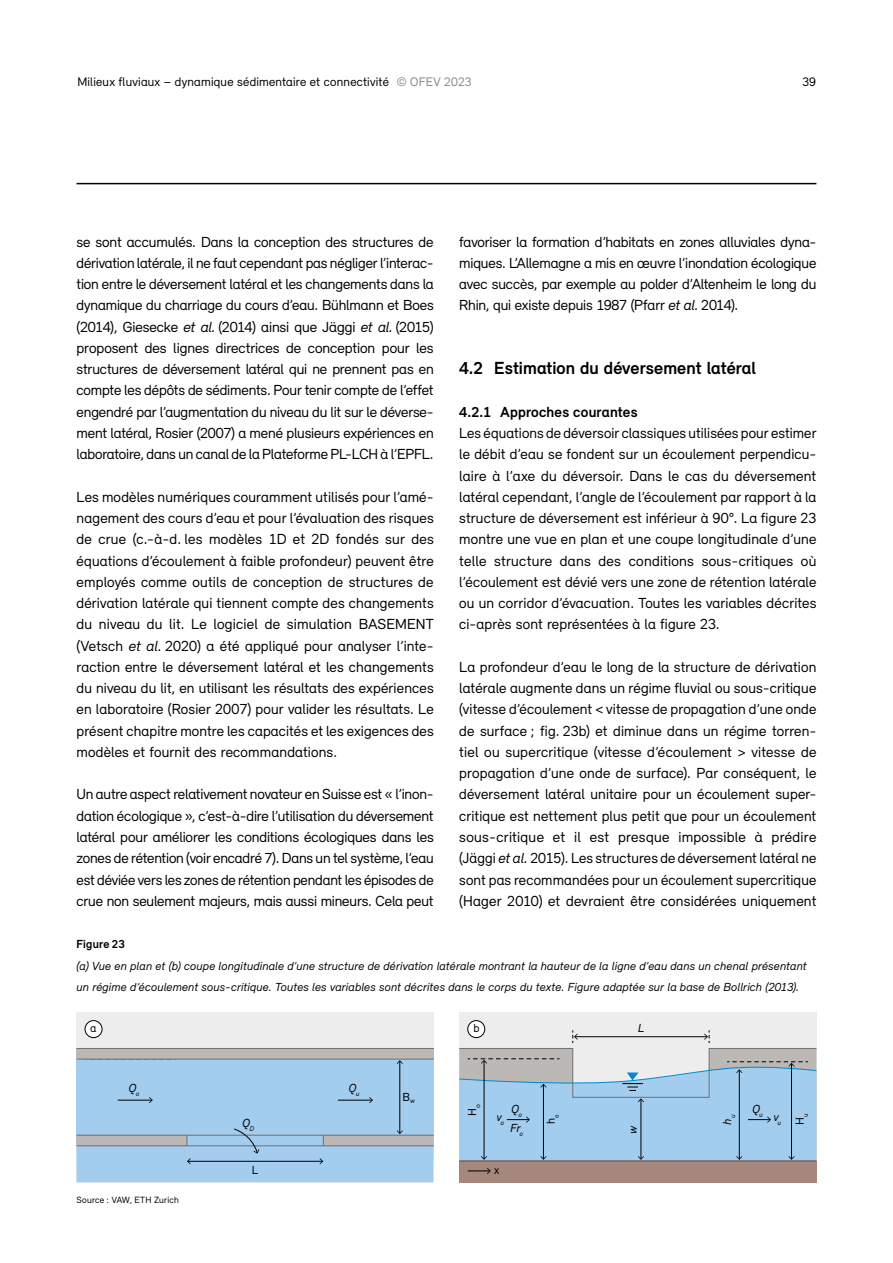
<style>
.page{position:relative;width:893px;height:1263px;background:#fff}
.page>*{position:absolute;margin:0;border:0;box-sizing:border-box;transform-origin:0 0}
._07_Titel_nr{font:700 18px "Relevant";letter-spacing:.005em;color:#000}
._07_Grundtext{font:15px/21.3px "Relevant";letter-spacing:-.005em;color:#000;text-align:justify}
._07_Untertitel_nr_St{font:700 15px "Relevant";letter-spacing:.015em;color:#000}
.t1{font:12.75px "Relevant";letter-spacing:.015em;color:#000}
._08_Legende_Text{font:italic 12px/21.3px "Relevant";letter-spacing:.015em;color:#000}
.t2{font:12px "Relevant";color:#000}
._08_Legende_Titel{font:700 12px "Relevant";letter-spacing:.02em;color:#000}
._08_Quelle{font:9.3px "Relevant";letter-spacing:.025em;color:#000}
.s1{color:#878787}
.s2{font-style:italic}
</style>
<div class="page">
<hr style="left:77px;top:183px;width:739px;height:1px;background:#000">
<div style="left:459px;top:1012px;width:357px;height:170px;background:#ededed"></div>
<div style="left:459px;top:1161px;width:357px;height:21px;background:#a5877b"></div>
<div style="left:468px;top:1020px;width:17px;height:17px;background:#fff;border-radius:50%"></div>
<div style="left:468px;top:1020px;width:17px;height:18px;border:1px solid #000;border-radius:50%"></div>
<svg style="left:468px;top:1168px;width:23px;height:6px"></svg>
<svg style="left:459px;top:1030px;width:357px;height:131px"></svg>
<div style="left:77px;top:1012px;width:357px;height:170px;background:#ededed"></div>
<div style="left:77px;top:1059px;width:357px;height:87px;background:#a3cdef"></div>
<div style="left:85px;top:1020px;width:17px;height:17px;background:#fff;border-radius:50%"></div>
<div style="left:85px;top:1020px;width:17px;height:18px;border:1px solid #000;border-radius:50%"></div>
<div style="left:77px;top:1048px;width:357px;height:11px;background:#bbb8b5"></div>
<hr style="left:399px;top:1061px;width:1px;height:72px;background:#000">
<svg style="left:397px;top:1060px;width:6px;height:4px"></svg>
<hr style="left:77px;top:1059px;width:357px;height:1px;background:#706f6f">
<hr style="left:77px;top:1048px;width:357px;height:1px;background:#706f6f">
<hr style="left:338px;top:1100px;width:34px;height:1px;background:#000">
<svg style="left:369px;top:1097px;width:4px;height:6px"></svg>
<hr style="left:118px;top:1100px;width:34px;height:1px;background:#000">
<svg style="left:149px;top:1097px;width:4px;height:6px"></svg>
<svg style="left:77px;top:1128px;width:357px;height:54px"></svg>
<p class="t1" style="left:77px;top:74px;width:396px">Milieux fluviaux – dynamique sédimentaire et connectivité <span class="s1">© OFEV 2023</span></p>
<p class="t1" style="left:802px;top:74px;width:15px">39</p>
<p class="_07_Grundtext" style="left:77px;top:231px;width:359px">se sont accumulés. Dans la conception des structures de dérivation latérale, il ne faut cependant pas négliger l’interac&shy;tion entre le déversement latéral et les changements dans la dynamique du charriage du cours d’eau. Bühlmann et Boes (2014), Giesecke <span class="s2">et al.</span> (2014) ainsi que Jäggi <span class="s2">et al.</span> (2015) proposent des lignes directrices de conception pour les structures de déversement latéral qui ne prennent pas en compte les dépôts de sédiments. Pour tenir compte de l’effet engendré par l’augmentation du niveau du lit sur le déverse&shy;ment latéral, Rosier (2007) a mené plusieurs expériences en laboratoire, dans un canal de la Plateforme PL-LCH à l’EPFL.</p>
<p class="_07_Grundtext" style="left:77px;top:486px;width:359px">Les modèles numériques couramment utilisés pour l’amé&shy;nagement des cours d’eau et pour l’évaluation des risques de crue (c.-à-d. les modèles 1D et 2D fondés sur des équations d’écoulement à faible profondeur) peuvent être employés comme outils de conception de structures de dérivation latérale qui tiennent compte des changements du niveau du lit. Le logiciel de simulation BASEMENT (Vetsch <span class="s2">et al.</span> 2020) a été appliqué pour analyser l’inte&shy;raction entre le déversement latéral et les changements du niveau du lit, en utilisant les résultats des expériences en laboratoire (Rosier 2007) pour valider les résultats. Le présent chapitre montre les capacités et les exigences des modèles et fournit des recommandations.</p>
<p class="_07_Grundtext" style="left:77px;top:783px;width:359px">Un autre aspect relativement novateur en Suisse est « l’inon&shy;dation écologique », c’est-à-dire l’utilisation du déversement latéral pour améliorer les conditions écologiques dans les zones de rétention (voir encadré 7). Dans un tel système, l’eau est déviée vers les zones de rétention pendant les épisodes de crue non seulement majeurs, mais aussi mineurs. Cela peut</p>
<p class="_07_Grundtext" style="left:459px;top:231px;width:359px">favoriser la formation d’habitats en zones alluviales dyna&shy;miques. L’Allemagne a mis en œuvre l’inondation écologique avec succès, par exemple au polder d’Altenheim le long du Rhin, qui existe depuis 1987 (Pfarr <span class="s2">et al.</span> 2014).</p>
<h2 class="_07_Titel_nr" style="left:459px;top:357px;width:298px">4.2 Estimation du déversement latéral</h2>
<p class="_07_Untertitel_nr_St" style="left:459px;top:403px;width:180px">4.2.1 Approches courantes</p>
<p class="_07_Grundtext" style="left:459px;top:422px;width:359px">Les équations de déversoir classiques utilisées pour estimer le débit d’eau se fondent sur un écoulement perpendicu&shy;laire à l’axe du déversoir. Dans le cas du déversement latéral cependant, l’angle de l’écoulement par rapport à la structure de déversement est inférieur à 90°. La figure 23 montre une vue en plan et une coupe longitudinale d’une telle structure dans des conditions sous-critiques où l’écoulement est dévié vers une zone de rétention latérale ou un corridor d’évacuation. Toutes les variables décrites ci-après sont représentées à la figure 23.</p>
<p class="_07_Grundtext" style="left:459px;top:656px;width:359px">La profondeur d’eau le long de la structure de dérivation latérale augmente dans un régime fluvial ou sous-critique (vitesse d’écoulement &lt; vitesse de propagation d’une onde de surface ; fig. 23b) et diminue dans un régime torren&shy;tiel ou supercritique (vitesse d’écoulement &gt; vitesse de propagation d’une onde de surface). Par conséquent, le déversement latéral unitaire pour un écoulement super&shy;critique est nettement plus petit que pour un écoulement sous-critique et il est presque impossible à prédire (Jäggi <span class="s2">et al.</span> 2015). Les structures de déversement latéral ne sont pas recommandées pour un écoulement supercritique (Hager 2010) et devraient être considérées uniquement</p>
<p class="_08_Legende_Titel" style="left:77px;top:937px;width:50px">Figure 23</p>
<p class="_08_Legende_Text" style="left:77px;top:954px;width:732px">(a) Vue en plan et (b) coupe longitudinale d’une structure de dérivation latérale montrant la hauteur de la ligne d’eau dans un chenal présentant un régime d’écoulement sous-critique. Toutes les variables sont décrites dans le corps du texte. Figure adaptée sur la base de Bollrich (2013).</p>
<p class="t2" style="left:473px;top:1021px;width:8px">b</p>
<p class="t2" style="left:90px;top:1021px;width:8px">a</p>
<p class="_08_Legende_Text" style="left:638px;top:1017px;width:8px">L</p>
<p class="_08_Legende_Text" style="left:128px;top:1077px;width:12px">Q<sub>o</sub></p>
<p class="_08_Quelle" style="left:77px;top:1195px;width:104px">Source : VAW, ETH Zurich</p>
<p class="_08_Legende_Text" style="left:242px;top:1111px;width:13px">Q<sub>D</sub></p>
<p class="t2" style="left:252px;top:1163px;width:8px">L</p>
<p class="_08_Legende_Text" style="left:348px;top:1077px;width:12px">Q<sub>u</sub></p>
<p class="t2" style="left:403px;top:1089px;width:14px">B<sub>w</sub></p>
<p class="t2" style="left:465px;top:1116px;width:13px;rotate:-90deg">H<sub>o</sub></p>
<p class="_08_Legende_Text" style="left:496px;top:1106px;width:9px">v<sub>o</sub></p>
<p class="_08_Legende_Text" style="left:510px;top:1099px;width:14px;line-height:18.8px">Q<sub>o<br></sub>Fr<sub>o</sub></p>
<p class="t2" style="left:544px;top:1124px;width:11px;rotate:-90deg">h<sub>o</sub></p>
<p class="t2" style="left:494px;top:1163px;width:7px">x</p>
<p class="_08_Legende_Text" style="left:622px;top:1133px;width:10px;rotate:-90deg">w</p>
<p class="_08_Legende_Text" style="left:752px;top:1098px;width:12px">Q<sub>u</sub></p>
<p class="_08_Legende_Text" style="left:716px;top:1124px;width:11px;rotate:-90deg">h<sub>u</sub></p>
<p class="t2" style="left:792px;top:1125px;width:13px;rotate:-90deg">H<sub>u</sub></p>
<p class="_08_Legende_Text" style="left:774px;top:1106px;width:9px">v<sub>u</sub></p>
</div>
